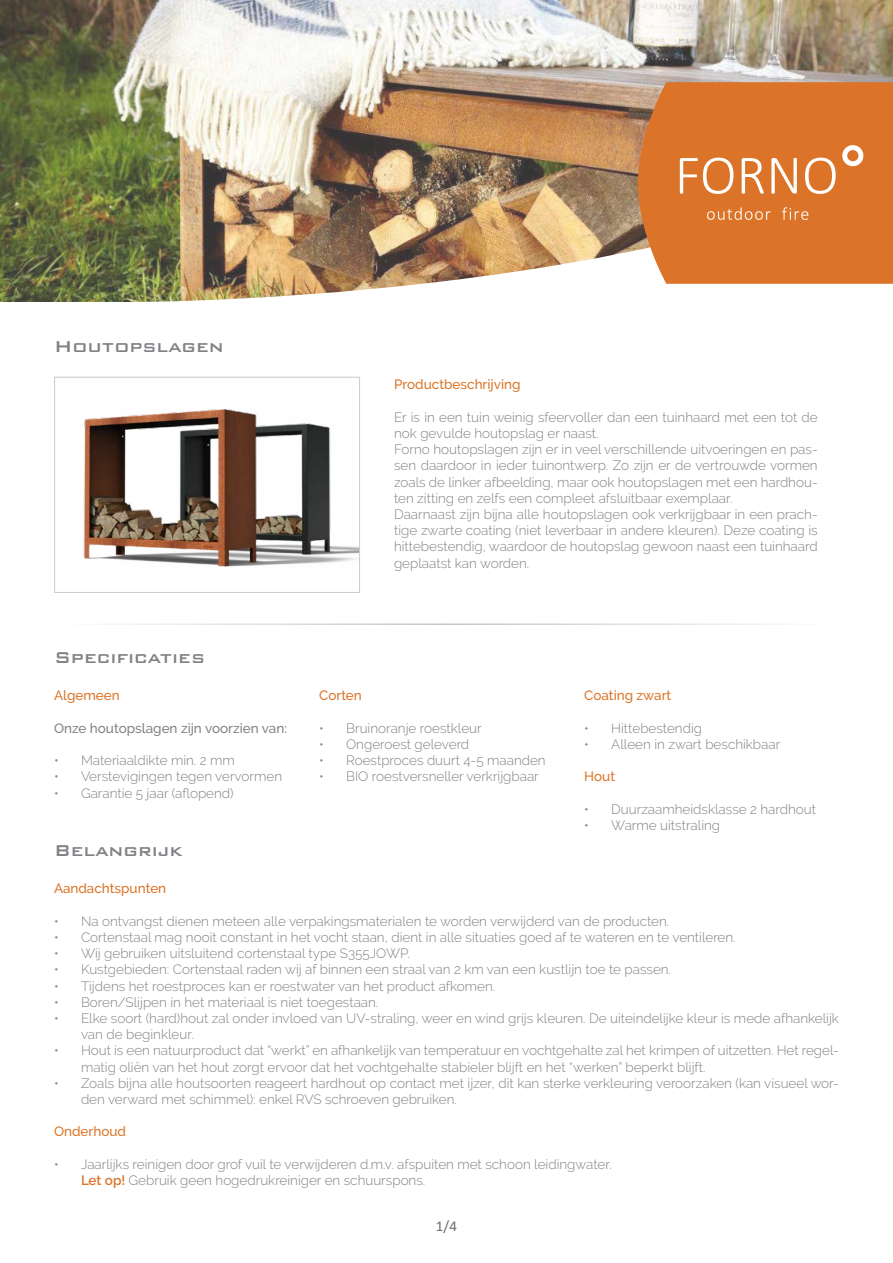
<style>
.page{position:relative;width:893px;height:1263px;background:#fff}
.page>*{position:absolute;margin:0;border:0;box-sizing:border-box;transform-origin:0 0}
.t1{font:500 21px "Bank Gothic BT";color:#808285}
.t2{font:15px "Calibri";color:#6c6d70}
.t3{font:300 13.5px/16.2px "Raleway";color:#808285}
.t4{font:500 13.5px "Raleway";color:#db7428}
.t5{font:500 13.5px "Raleway";color:#808285}
.s1{font-weight:600;color:#db7428}
</style>
<div class="page">
<img style="left:0;top:0;width:893px;height:301px">
<img style="left:128px;top:158px;width:765px;height:219px">
<div style="left:638px;top:82px;width:255px;height:202px;background:#db7428"></div>
<img style="left:83px;top:409px;width:275px;height:158px">
<div style="left:54px;top:377px;width:306px;height:216px;border:1px solid #c9cacc"></div>
<svg style="left:771px;top:158px;width:26px;height:36px"></svg>
<svg style="left:805px;top:157px;width:31px;height:37px"></svg>
<svg style="left:742px;top:158px;width:22px;height:36px"></svg>
<svg style="left:842px;top:145px;width:21px;height:21px"></svg>
<svg style="left:680px;top:157px;width:54px;height:37px"></svg>
<svg style="left:707px;top:207px;width:64px;height:13px"></svg>
<svg style="left:782px;top:207px;width:26px;height:13px"></svg>
<hr style="left:54px;top:623px;width:785px;height:2px;background:#c5c6c8">
<p class="t1" style="left:54px;top:335px;width:171px">Houtopslagen</p>
<p class="t1" style="left:54px;top:645px;width:153px">Specificaties</p>
<p class="t4" style="left:54px;top:688px;width:67px">Algemeen</p>
<p class="t5" style="left:54px;top:720px;width:235px">Onze houtopslagen zijn voorzien van:</p>
<p class="t3" style="left:54px;top:752px;width:182px">• Materiaaldikte min. 2 mm</p>
<p class="t3" style="left:54px;top:768px;width:230px">• Verstevigingen tegen vervormen</p>
<p class="t3" style="left:54px;top:785px;width:181px">• Garantie 5 jaar (aflopend)</p>
<p class="t1" style="left:54px;top:838px;width:130px">Belangrijk</p>
<p class="t4" style="left:394px;top:377px;width:128px">Productbeschrijving</p>
<p class="t3" style="left:394px;top:409px;width:425px">Er is in een tuin weinig sfeervoller dan een tuinhaard met een tot de nok gevulde houtopslag er naast.</p>
<p class="t3" style="left:394px;top:441px;width:425px;text-align:justify">Forno houtopslagen zijn er in veel verschillende uitvoeringen en pas&shy;sen daardoor in ieder tuinontwerp. Zo zijn er de vertrouwde vormen zoals de linker afbeelding, maar ook houtopslagen met een hardhou&shy;ten zitting en zelfs een compleet afsluitbaar exemplaar.</p>
<p class="t3" style="left:394px;top:506px;width:425px;text-align:justify">Daarnaast zijn bijna alle houtopslagen ook verkrijgbaar in een prach&shy;tige zwarte coating (niet leverbaar in andere kleuren). Deze coating is hittebestendig, waardoor de houtopslag gewoon naast een tuinhaard geplaatst kan worden.</p>
<p class="t4" style="left:319px;top:688px;width:44px">Corten</p>
<p class="t3" style="left:319px;top:720px;width:164px">• Bruinoranje roestkleur</p>
<p class="t3" style="left:319px;top:736px;width:152px">• Ongeroest geleverd</p>
<p class="t3" style="left:319px;top:752px;width:228px">• Roestproces duurt 4-5 maanden</p>
<p class="t3" style="left:319px;top:768px;width:221px">• BIO roestversneller verkrijgbaar</p>
<p class="t4" style="left:584px;top:688px;width:89px">Coating zwart</p>
<p class="t3" style="left:584px;top:720px;width:119px">• Hittebestendig</p>
<p class="t3" style="left:584px;top:736px;width:198px">• Alleen in zwart beschikbaar</p>
<p class="t4" style="left:584px;top:769px;width:32px">Hout</p>
<p class="t3" style="left:584px;top:801px;width:233px">• Duurzaamheidsklasse 2 hardhout</p>
<p class="t3" style="left:584px;top:817px;width:137px">• Warme uitstraling</p>
<p class="t4" style="left:54px;top:881px;width:114px">Aandachtspunten</p>
<p class="t3" style="left:54px;top:913px;width:617px">• Na ontvangst dienen meteen alle verpakingsmaterialen te worden verwijderd van de producten.</p>
<p class="t3" style="left:54px;top:929px;width:683px">• Cortenstaal mag nooit constant in het vocht staan, dient in alle situaties goed af te wateren en te ventileren.</p>
<p class="t3" style="left:54px;top:945px;width:357px">• Wij gebruiken uitsluitend cortenstaal type S355JOWP.</p>
<p class="t3" style="left:54px;top:961px;width:618px">• Kustgebieden: Cortenstaal raden wij af binnen een straal van 2 km van een kustlijn toe te passen.</p>
<p class="t3" style="left:54px;top:978px;width:443px">• Tijdens het roestproces kan er roestwater van het product afkomen.</p>
<p class="t3" style="left:54px;top:994px;width:326px">• Boren/Slijpen in het materiaal is niet toegestaan.</p>
<p class="t3" style="left:81px;top:1010px;width:759px;text-indent:-27px">• Elke soort (hard)hout zal onder invloed van UV-straling, weer en wind grijs kleuren. De uiteindelijke kleur is mede afhankelijk van de beginkleur.</p>
<p class="t3" style="left:81px;top:1042px;width:759px;text-indent:-27px">• Hout is een natuurproduct dat “werkt” en afhankelijk van temperatuur en vochtgehalte zal het krimpen of uitzetten. Het regel&shy;matig oliën van het hout zorgt ervoor dat het vochtgehalte stabieler blijft en het “werken” beperkt blijft.</p>
<p class="t3" style="left:81px;top:1075px;width:759px;text-indent:-27px">• Zoals bijna alle houtsoorten reageert hardhout op contact met ijzer, dit kan sterke verkleuring veroorzaken (kan visueel wor&shy;den verward met schimmel): enkel RVS schroeven gebruiken.</p>
<p class="t4" style="left:54px;top:1124px;width:74px">Onderhoud</p>
<p class="t3" style="left:81px;top:1156px;width:532px;text-indent:-27px">• Jaarlijks reinigen door grof vuil te verwijderen d.m.v. afspuiten met schoon leidingwater.<br><span class="s1">Let op!</span> Gebruik geen hogedrukreiniger en schuurspons.</p>
<p class="t2" style="left:436px;top:1216px;width:22px">1/4</p>
</div>
